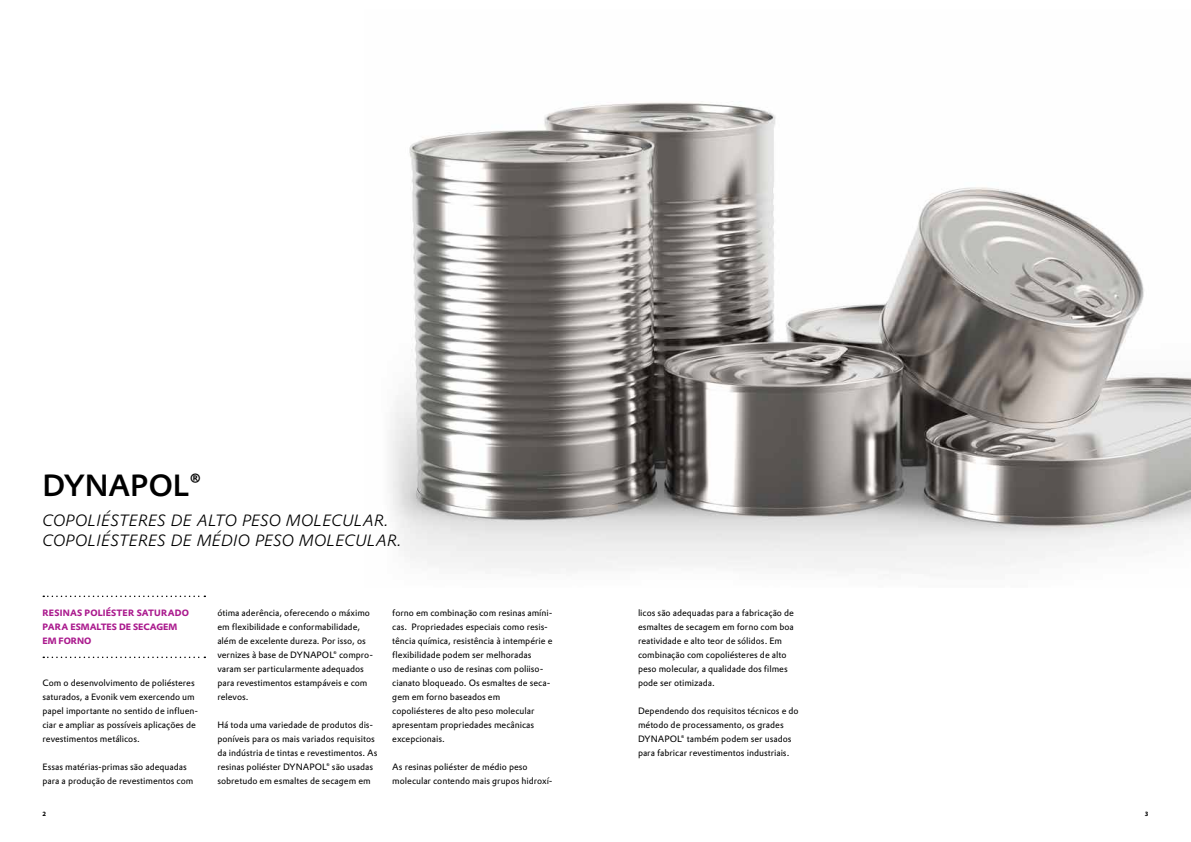
<style>
.page{position:relative;width:1191px;height:842px;background:#fff}
.page>*{position:absolute;margin:0;border:0;box-sizing:border-box;transform-origin:0 0}
.t1{font:500 30px "Evonik Prokyon";letter-spacing:-.01em;color:#000}
.t2{font:italic 300 16px/20px "Evonik Prokyon";letter-spacing:.02em;color:#000}
.t3{font:9px/14px "Evonik Prokyon";color:#000}
.t4{font:700 9px/14px "Evonik Prokyon";letter-spacing:.005em;color:#aa198d}
.t5{font:700 6px "Evonik Prokyon";color:#000}
</style>
<div class="page">
<img style="left:390px;top:102px;width:801px;height:469px">
<svg style="left:43px;top:596px;width:162px;height:1px"></svg>
<svg style="left:43px;top:657px;width:162px;height:1px"></svg>
<h1 class="t1" style="left:43px;top:462px;width:160px">DYNAPOL®</h1>
<h2 class="t2" style="left:43px;top:509px;width:360px">COPOLIÉSTERES DE ALTO PESO MOLECULAR.<br>COPOLIÉSTERES DE MÉDIO PESO MOLECULAR.</h2>
<p class="t4" style="left:43px;top:605px;width:148px">RESINAS POLIÉSTER SATURADO<br>PARA ESMALTES DE SECAGEM<br>EM FORNO</p>
<p class="t3" style="left:43px;top:675px;width:157px">Com o desenvolvimento de poliésteres saturados, a Evonik vem exercendo um papel importante no sentido de influen&shy;ciar e ampliar as possíveis aplicações de revestimentos metálicos.</p>
<p class="t3" style="left:43px;top:759px;width:152px">Essas matérias-primas são adequadas para a produção de revestimentos com</p>
<p class="t3" style="left:217px;top:605px;width:157px">ótima aderência, oferecendo o máximo em flexibilidade e conformabilidade, além de excelente dureza. Por isso, os vernizes à base de DYNAPOL® compro&shy;varam ser particularmente adequados para revestimentos estampáveis e com relevos.</p>
<p class="t3" style="left:217px;top:717px;width:162px">Há toda uma variedade de produtos dis&shy;poníveis para os mais variados requisitos da indústria de tintas e revestimentos. As resinas poliéster DYNAPOL® são usadas sobretudo em esmaltes de secagem em</p>
<p class="t3" style="left:392px;top:605px;width:162px">forno em combinação com resinas amíni&shy;cas. Propriedades especiais como resis&shy;tência química, resistência à intempérie e flexibilidade podem ser melhoradas mediante o uso de resinas com poliiso&shy;cianato bloqueado. Os esmaltes de seca&shy;gem em forno baseados em copoliésteres de alto peso molecular apresentam propriedades mecânicas excepcionais.</p>
<p class="t3" style="left:392px;top:759px;width:162px">As resinas poliéster de médio peso molecular contendo mais grupos hidroxí-</p>
<p class="t3" style="left:638px;top:605px;width:157px">licos são adequadas para a fabricação de esmaltes de secagem em forno com boa reatividade e alto teor de sólidos. Em combinação com copoliésteres de alto peso molecular, a qualidade dos filmes pode ser otimizada.</p>
<p class="t3" style="left:638px;top:703px;width:162px">Dependendo dos requisitos técnicos e do método de processamento, os grades DYNAPOL® também podem ser usados para fabricar revestimentos industriais.</p>
<p class="t5" style="left:43px;top:809px;width:5px">2</p>
<p class="t5" style="left:1144px;top:809px;width:5px">3</p>
</div>
